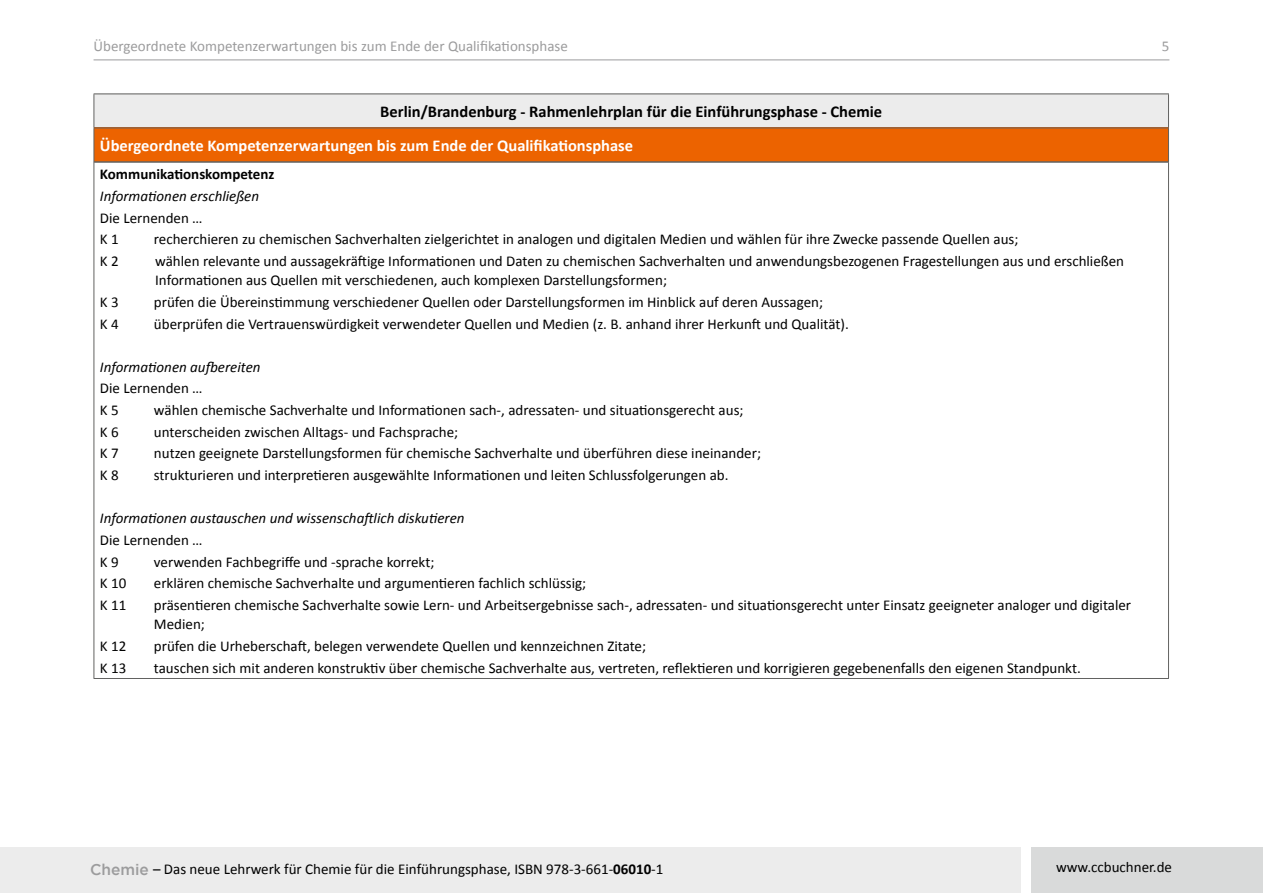
<style>
.page{position:relative;width:1263px;height:893px;background:#fff}
.page>*{position:absolute;margin:0;border:0;box-sizing:border-box;transform-origin:0 0}
.t1{font:700 16.5px "Calibri";color:#fff}
.t2{font:700 16.5px "Calibri";color:#000}
.t3{font:15px/21.6px "Calibri";color:#000}
.t4{font:italic 15px "Calibri";color:#000}
.t5{font:15px "Calibri";color:#9c9c9d}
.t6{font:700 15px "Calibri";color:#000}
.s1{font-family:"Gotham";font-weight:500;font-size:15.45px;color:#9c9c9d}
.s2{font-weight:700}
</style>
<div class="page">
<hr style="left:94px;top:60px;width:1075px;height:1px;background:#9c9c9d">
<div style="left:0;top:848px;width:1020px;height:45px;background:#ececec"></div>
<div style="left:1031px;top:848px;width:232px;height:45px;background:#d9dada"></div>
<div style="left:94px;top:94px;width:1074px;height:34px;background:#ececec"></div>
<div style="left:94px;top:128px;width:1074px;height:34px;background:#ec6300"></div>
<hr style="left:94px;top:94px;width:1075px;height:1px;background:#626261">
<hr style="left:94px;top:94px;width:1px;height:34px;background:#626261">
<hr style="left:1168px;top:94px;width:1px;height:34px;background:#626261">
<hr style="left:94px;top:128px;width:1075px;height:1px;background:#626261">
<hr style="left:94px;top:128px;width:1px;height:34px;background:#626261">
<hr style="left:1168px;top:128px;width:1px;height:34px;background:#626261">
<hr style="left:94px;top:162px;width:1075px;height:1px;background:#626261">
<hr style="left:94px;top:162px;width:1px;height:516px;background:#626261">
<hr style="left:1168px;top:162px;width:1px;height:516px;background:#626261">
<hr style="left:94px;top:678px;width:1075px;height:1px;background:#626261">
<p class="t5" style="left:94px;top:36px;width:476px">Übergeordnete Kompetenzerwartungen bis zum Ende der Qualifikationsphase</p>
<p class="t2" style="left:380px;top:100px;width:503px">Berlin/Brandenburg - Rahmenlehrplan für die Einführungsphase - Chemie</p>
<p class="t1" style="left:100px;top:134px;width:535px">Übergeordnete Kompetenzerwartungen bis zum Ende der Qualifikationsphase</p>
<p class="t6" style="left:100px;top:164px;width:176px">Kommunikationskompetenz</p>
<p class="t4" style="left:100px;top:186px;width:161px">Informationen erschließen</p>
<p class="t3" style="left:100px;top:206px;width:104px">Die Lernenden …<br>K 1</p>
<p class="t3" style="left:154px;top:228px;width:866px">recherchieren zu chemischen Sachverhalten zielgerichtet in analogen und digitalen Medien und wählen für ihre Zwecke passende Quellen aus;</p>
<p class="t3" style="left:100px;top:250px;width:20px">K 2</p>
<p class="t3" style="left:155px;top:251px;width:970px;line-height:19.5px">wählen relevante und aussagekräftige Informationen und Daten zu chemischen Sachverhalten und anwendungsbezogenen Fragestellungen aus und erschließen<br>Informationen aus Quellen mit verschiedenen, auch komplexen Darstellungsformen;</p>
<p class="t3" style="left:100px;top:291px;width:20px">K 3</p>
<p class="t3" style="left:154px;top:291px;width:671px">prüfen die Übereinstimmung verschiedener Quellen oder Darstellungsformen im Hinblick auf deren Aussagen;</p>
<p class="t3" style="left:100px;top:312px;width:20px">K 4</p>
<p class="t3" style="left:154px;top:312px;width:696px">überprüfen die Vertrauenswürdigkeit verwendeter Quellen und Medien (z. B. anhand ihrer Herkunft und Qualität).</p>
<p class="t4" style="left:100px;top:356px;width:162px">Informationen aufbereiten</p>
<p class="t3" style="left:100px;top:377px;width:104px">Die Lernenden …<br>K 5</p>
<p class="t3" style="left:154px;top:399px;width:591px">wählen chemische Sachverhalte und Informationen sach-, adressaten- und situationsgerecht aus;</p>
<p class="t3" style="left:100px;top:421px;width:20px">K 6</p>
<p class="t3" style="left:154px;top:421px;width:306px">unterscheiden zwischen Alltags- und Fachsprache;</p>
<p class="t3" style="left:100px;top:442px;width:20px">K 7</p>
<p class="t3" style="left:154px;top:442px;width:609px">nutzen geeignete Darstellungsformen für chemische Sachverhalte und überführen diese ineinander;</p>
<p class="t3" style="left:100px;top:464px;width:20px">K 8</p>
<p class="t3" style="left:154px;top:464px;width:576px">strukturieren und interpretieren ausgewählte Informationen und leiten Schlussfolgerungen ab.</p>
<p class="t4" style="left:100px;top:508px;width:366px">Informationen austauschen und wissenschaftlich diskutieren</p>
<p class="t3" style="left:100px;top:529px;width:104px">Die Lernenden …<br>K 9</p>
<p class="t3" style="left:154px;top:550px;width:282px">verwenden Fachbegriffe und -sprache korrekt;</p>
<p class="t3" style="left:100px;top:572px;width:28px">K 10</p>
<p class="t3" style="left:154px;top:572px;width:434px">erklären chemische Sachverhalte und argumentieren fachlich schlüssig;</p>
<p class="t3" style="left:100px;top:594px;width:28px">K 11</p>
<p class="t3" style="left:154px;top:595px;width:979px;line-height:19.5px">präsentieren chemische Sachverhalte sowie Lern- und Arbeitsergebnisse sach-, adressaten- und situationsgerecht unter Einsatz geeigneter analoger und digitaler<br>Medien;</p>
<p class="t3" style="left:100px;top:635px;width:28px">K 12</p>
<p class="t3" style="left:154px;top:635px;width:494px">prüfen die Urheberschaft, belegen verwendete Quellen und kennzeichnen Zitate;</p>
<p class="t3" style="left:100px;top:656px;width:28px">K 13</p>
<p class="t3" style="left:154px;top:656px;width:928px">tauschen sich mit anderen konstruktiv über chemische Sachverhalte aus, vertreten, reflektieren und korrigieren gegebenenfalls den eigenen Standpunkt.</p>
<p class="t5" style="left:1162px;top:36px;width:9px">5</p>
<p class="t3" style="left:90px;top:858px;width:575px"><span class="s1">Chemie</span> – Das neue Lehrwerk für Chemie für die Einführungsphase, ISBN 978-3-661-<span class="s2">06010</span>-1</p>
<p class="t3" style="left:1056px;top:856px;width:117px">www.ccbuchner.de</p>
</div>
